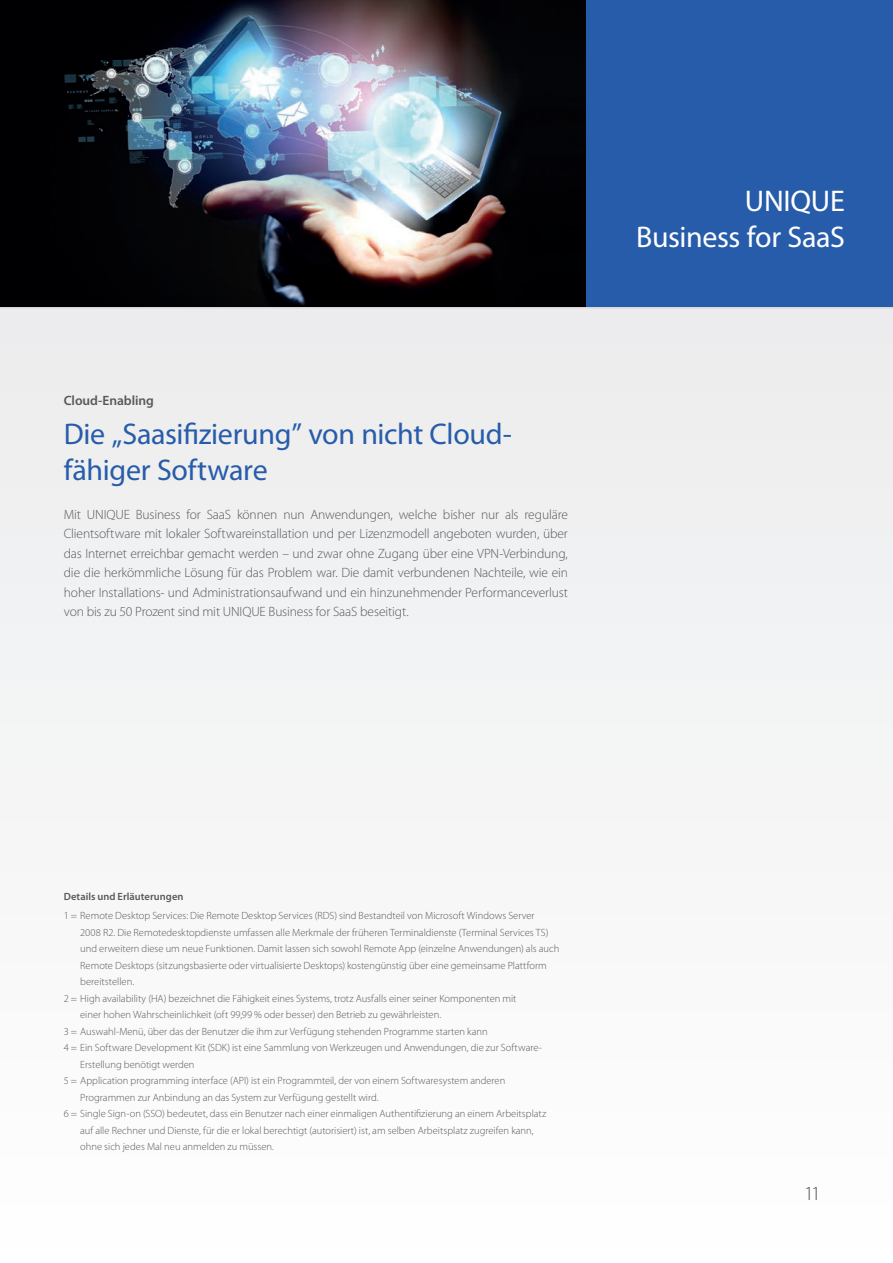
<style>
.page{position:relative;width:893px;height:1263px;background:#fff}
.page>*{position:absolute;margin:0;border:0;box-sizing:border-box;transform-origin:0 0}
.t1{font:30px/36px "Myriad Pro";letter-spacing:-.01em;color:#275caa}
.t2{font:30px/36px "Myriad Pro";letter-spacing:-.01em;color:#fff;text-align:right}
.t3{font:300 19.95px "Myriad Pro";color:#57585a}
.t4{font:300 13.5px/19.5px "Myriad Pro";letter-spacing:-.01em;color:#57585a;text-align:justify}
.t5{font:600 13.5px "Myriad Pro";letter-spacing:-.005em;color:#57585a}
.t6{font:300 10.5px "Myriad Pro";color:#57585a}
.t7{font:600 10.5px "Myriad Pro";letter-spacing:.005em;color:#57585a}
</style>
<div class="page">
<img style="left:0;top:0;width:586px;height:307px">
<div style="left:586px;top:0;width:307px;height:343px;background:#275caa"></div>
<div style="left:0;top:307px;width:893px;height:468px;background:#f0f1f2"></div>
<p class="t5" style="left:64px;top:392px;width:92px">Cloud-Enabling</p>
<h1 class="t1" style="left:64px;top:415px;width:450px">Die „Saasifizierung” von nicht Cloud&shy;fähiger Software</h1>
<p class="t4" style="left:64px;top:504px;width:506px">Mit UNIQUE Business for SaaS können nun Anwendungen, welche bisher nur als reguläre Clientsoftware mit lokaler Softwareinstallation und per Lizenzmodell angeboten wurden, über das Internet erreichbar gemacht werden – und zwar ohne Zugang über eine VPN-Verbindung, die die herkömmliche Lösung für das Problem war. Die damit verbundenen Nachteile, wie ein hoher Installations- und Administrationsaufwand und ein hinzunehmender Performanceverlust von bis zu 50 Prozent sind mit UNIQUE Business for SaaS beseitigt.</p>
<h1 class="t2" style="left:636px;top:183px;width:210px">UNIQUE<br>Business for SaaS</h1>
<p class="t7" style="left:64px;top:890px;width:121px">Details und Erläuterungen</p>
<p class="t6" style="left:64px;top:909px;width:472px">1 = Remote Desktop Services: Die Remote Desktop Services (RDS) sind Bestandteil von Microsoft Windows Server</p>
<p class="t6" style="left:80px;top:926px;width:470px">2008 R2. Die Remotedesktopdienste umfassen alle Merkmale der früheren Terminaldienste (Terminal Services TS)</p>
<p class="t6" style="left:80px;top:942px;width:481px">und erweitern diese um neue Funktionen. Damit lassen sich sowohl Remote App (einzelne Anwendungen) als auch</p>
<p class="t6" style="left:80px;top:959px;width:468px">Remote Desktops (sitzungsbasierte oder virtualisierte Desktops) kostengünstig über eine gemeinsame Plattform</p>
<p class="t6" style="left:80px;top:975px;width:55px">bereitstellen.</p>
<p class="t6" style="left:64px;top:992px;width:454px">2 = High availability (HA) bezeichnet die Fähigkeit eines Systems, trotz Ausfalls einer seiner Komponenten mit</p>
<p class="t6" style="left:80px;top:1008px;width:362px">einer hohen Wahrscheinlichkeit (oft 99,99 % oder besser) den Betrieb zu gewährleisten.</p>
<p class="t6" style="left:64px;top:1025px;width:425px">3 = Auswahl-Menü, über das der Benutzer die ihm zur Verfügung stehenden Programme starten kann</p>
<p class="t6" style="left:64px;top:1041px;width:480px">4 = Ein Software Development Kit (SDK) ist eine Sammlung von Werkzeugen und Anwendungen, die zur Software-</p>
<p class="t6" style="left:80px;top:1058px;width:116px">Erstellung benötigt werden</p>
<p class="t6" style="left:64px;top:1074px;width:443px">5 = Application programming interface (API) ist ein Programmteil, der von einem Softwaresystem anderen</p>
<p class="t6" style="left:80px;top:1091px;width:300px">Programmen zur Anbindung an das System zur Verfügung gestellt wird.</p>
<p class="t6" style="left:64px;top:1107px;width:484px">6 = Single Sign-on (SSO) bedeutet, dass ein Benutzer nach einer einmaligen Authentifizierung an einem Arbeitsplatz</p>
<p class="t6" style="left:80px;top:1124px;width:455px">auf alle Rechner und Dienste, für die er lokal berechtigt (autorisiert) ist, am selben Arbeitsplatz zugreifen kann,</p>
<p class="t6" style="left:80px;top:1140px;width:195px">ohne sich jedes Mal neu anmelden zu müssen.</p>
<h2 class="t3" style="left:804px;top:1181px;width:18px">11</h2>
</div>
